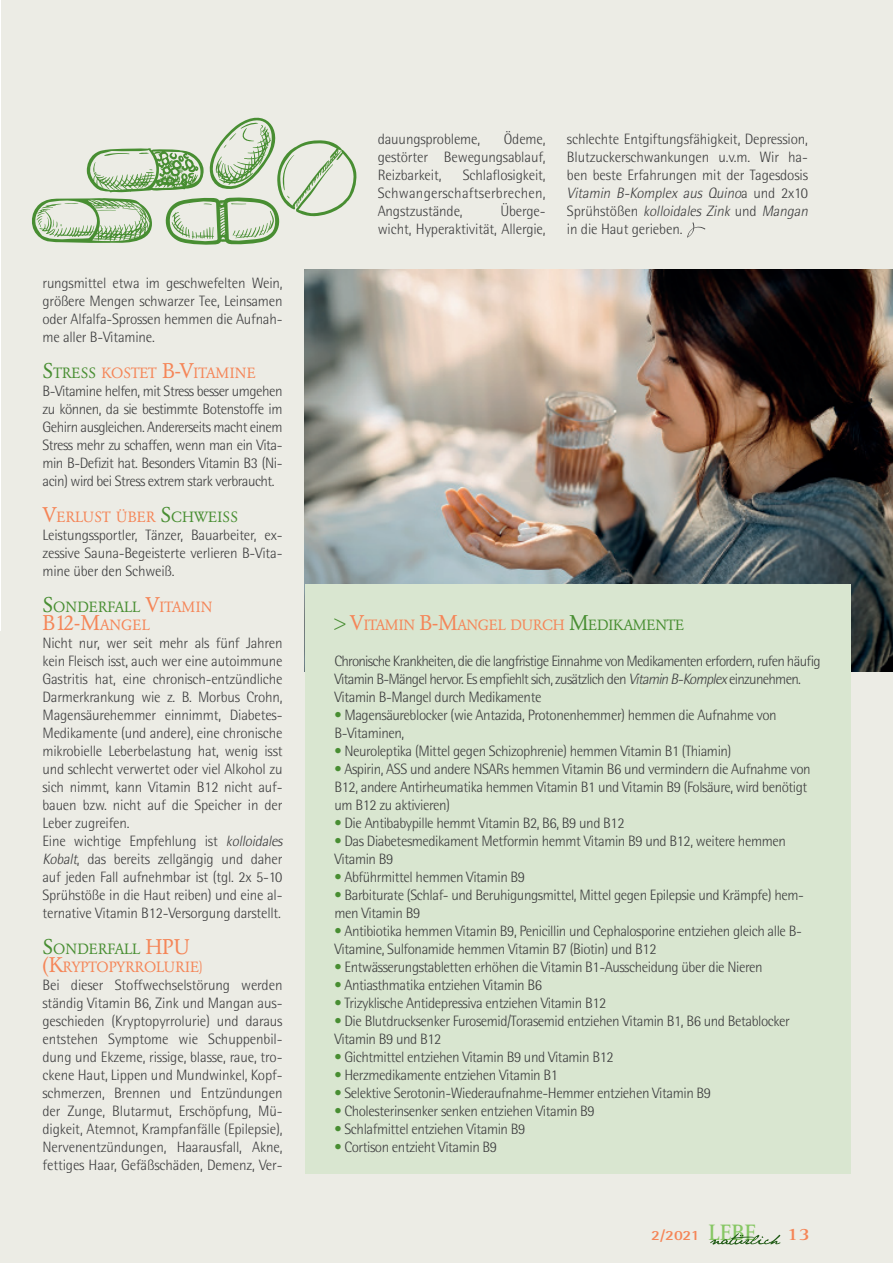
<style>
.page{position:relative;width:893px;height:1263px;background:#fff}
.page>*{position:absolute;margin:0;border:0;box-sizing:border-box;transform-origin:0 0}
.fließtext{font:21px "Garamond BQ";color:#f58557}
.t1{font:700 17.85px "Rotis Serif";color:#f58557;scale:1.18 1}
.fließtext-2{font:300 15px/18px "AT Rotis Semi Sans";letter-spacing:-.03em;color:#3e3e3f;text-align:justify}
.fließtext-3{font:300 15px/18px "AT Rotis Semi Sans";letter-spacing:-.01em;color:#3e3e3f;text-align:right}
.fließtext-4{font:300 15px/18px "AT Rotis Semi Sans";letter-spacing:-.05em;color:#3e3e3f}
.fließtext-5{font:14.7px "Garamond BQ";letter-spacing:-.02em;color:#f58557}
.fließtext-6{font:14.7px/18px "Garamond BQ";color:#f58557}
.fließtext-7{font:14.7px "Garamond BQ";color:#488e32}
.t2{font:700 14.1px "AT Rotis Semi Sans";color:#f58557;scale:1.18 1}
.s1{font-size:21px;color:#488e32}
.s2{color:#488e32}
.s3{font-size:21px}
.s4{font-size:21px;color:#f58557}
.s5{color:#f58557}
.s6{font-size:14.7px}
.s7{font-style:italic}
.s8{font-family:"AT Rotis Semi Sans";font-weight:300;font-size:15px}
.s9{font-size:16.5px;color:#488e32}
.s10{font-family:"Rotis Serif";font-size:23.1px;color:#87c765}
</style>
<div class="page">
<div style="left:1px;top:0;width:892px;height:1263px;background:#ecece5"></div>
<svg style="left:710px;top:1233px;width:70px;height:12px"></svg>
<svg style="left:32px;top:117px;width:325px;height:128px"></svg>
<hr style="left:0;top:631px;width:1px;height:632px;background:#ecece5">
<img style="left:305px;top:269px;width:588px;height:403px">
<svg style="left:687px;top:222px;width:18px;height:16px"></svg>
<div style="left:305px;top:584px;width:545px;height:589px;background:#d9e6d0"></div>
<p class="fließtext-2" style="left:43px;top:274px;width:241px">rungsmittel etwa im geschwefelten Wein, größere Mengen schwarzer Tee, Leinsamen oder Alfalfa-Sprossen hemmen die Aufnah&shy;me aller B-Vitamine.</p>
<p class="fließtext-5" style="left:43px;top:364px;width:215px"><span class="s1">S</span><span class="s2">TRESS</span> KOSTET <span class="s3">B-V</span>ITAMINE</p>
<p class="fließtext-2" style="left:43px;top:382px;width:242px">B-Vitamine helfen, mit Stress besser umgehen zu können, da sie bestimmte Botenstoffe im Gehirn ausgleichen. Andererseits macht einem Stress mehr zu schaffen, wenn man ein Vita&shy;min B-Defizit hat. Besonders Vitamin B3 (Ni&shy;acin) wird bei Stress extrem stark verbraucht.</p>
<p class="fließtext-6" style="left:43px;top:508px;width:188px"><span class="s3">V</span>ERLUST ÜBER <span class="s1">S</span><span class="s2">CHWEISS</span></p>
<p class="fließtext-2" style="left:43px;top:526px;width:241px">Leistungssportler, Tänzer, Bauarbeiter, ex&shy;zessive Sauna-Begeisterte verlieren B-Vita&shy;mine über den Schweiß.</p>
<p class="fließtext-7" style="left:43px;top:598px;width:172px"><span class="s3">S</span>ONDERFALL <span class="s4">V</span><span class="s5">ITAMIN</span></p>
<p class="fließtext" style="left:43px;top:611px;width:109px">B12-M<span class="s6">ANGEL</span></p>
<p class="fließtext-2" style="left:43px;top:634px;width:242px">Nicht nur, wer seit mehr als fünf Jahren kein Fleisch isst, auch wer eine autoimmune Gastritis hat, eine chronisch-entzündliche Darmerkrankung wie z. B. Morbus Crohn, Magensäurehemmer einnimmt, Diabetes-Medikamente (und andere), eine chronische mikrobielle Leberbelastung hat, wenig isst und schlecht verwertet oder viel Alkohol zu sich nimmt, kann Vitamin B12 nicht auf&shy;bauen bzw. nicht auf die Speicher in der Leber zugreifen.</p>
<p class="fließtext-2" style="left:43px;top:832px;width:245px;text-align:left">Eine wichtige Empfehlung ist <span class="s7">kolloidales Kobalt</span>, das bereits zellgängig und daher auf jeden Fall aufnehmbar ist (tgl. 2x 5-10<br>Sprühstöße in die Haut reiben) und eine al&shy;ternative Vitamin B12-Versorgung darstellt.</p>
<p class="fließtext-6" style="left:43px;top:940px;width:162px"><span class="s1">S</span><span class="s2">ONDERFALL</span> <span class="s3">HPU (K</span>RYPTOPYRROLURIE<span class="s8">)</span></p>
<p class="fließtext-2" style="left:43px;top:976px;width:242px">Bei dieser Stoffwechselstörung werden ständig Vitamin B6, Zink und Mangan aus&shy;geschieden (Kryptopyrrolurie) und daraus entstehen Symptome wie Schuppenbil&shy;dung und Ekzeme, rissige, blasse, raue, tro&shy;ckene Haut, Lippen und Mundwinkel, Kopf&shy;schmerzen, Brennen und Entzündungen der Zunge, Blutarmut, Erschöpfung, Mü&shy;digkeit, Atemnot, Krampfanfälle (Epilepsie), Nervenentzündungen, Haarausfall, Akne, fettiges Haar, Gefäßschäden, Demenz, Ver-</p>
<p class="fließtext-2" style="left:378px;top:130px;width:170px;text-indent:126px">Ödeme, gestörter Bewegungsablauf, Reizbarkeit,</p>
<p class="fließtext-3" style="left:378px;top:130px;width:104px">dauungsprobleme,</p>
<p class="fließtext-2" style="left:378px;top:166px;width:170px;text-indent:85px">Schlaflosigkeit, Schwangerschaftserbrechen, Angstzustände,</p>
<p class="fließtext-3" style="left:378px;top:202px;width:170px">Überge-<br>wicht, Hyperaktivität, Allergie,</p>
<p class="fließtext-3" style="left:567px;top:130px;width:245px;text-align:left">schlechte Entgiftungsfähigkeit, Depression, Blutzuckerschwankungen u.v.m. Wir ha&shy;ben beste Erfahrungen mit der Tagesdosis <span class="s7">Vitamin B-Komplex aus Quino</span>a u n d 2 x 1 0<br>S p r ü h stö ß e n <span class="s7">kolloidales Zink</span> u n d <span class="s7">Mangan </span>in die Haut gerieben.</p>
<p class="fließtext-5" style="left:334px;top:616px;width:351px"><span class="s9">&gt;</span> <span class="s3">V</span>ITAMIN <span class="s3">B-M</span>ANGEL DURCH <span class="s1">M</span><span class="s2">EDIKAMENTE</span></p>
<p class="fließtext-4" style="left:334px;top:652px;width:488px">Chronische Krankheiten, die die langfristige Einnahme von Medikamenten erfordern, rufen häufig<br>Vitamin B-Mängel hervor. Es empfiehlt sich, zusätzlich den <span class="s7">VitaminB-Komplex</span>einzunehmen.</p>
<p class="fließtext-2" style="left:334px;top:688px;width:208px">Vitamin B-Mangel durch Medikamente</p>
<p class="fließtext-2" style="left:334px;top:706px;width:444px"><span class="s2">•</span> Magensäureblocker (wie Antazida, Protonenhemmer) hemmen die Aufnahme von<br>B-Vitaminen,</p>
<p class="fließtext-2" style="left:334px;top:742px;width:398px"><span class="s2">•</span> Neuroleptika (Mittel gegen Schizophrenie) hemmen Vitamin B1 (Thiamin)</p>
<p class="fließtext-2" style="left:334px;top:760px;width:478px;text-align:left"><span class="s2">•</span> Aspirin, ASS und andere NSARs hemmen Vitamin B6 und vermindern die Aufnahme von<br>B12, andere Antirheumatika hemmen Vitamin B1 und Vitamin B9 (Folsäure, wird benötigt um B12 zu aktivieren)</p>
<p class="fließtext-2" style="left:334px;top:814px;width:292px"><span class="s2">•</span> Die Antibabypille hemmt Vitamin B2, B6, B9 und B12</p>
<p class="fließtext-2" style="left:334px;top:832px;width:453px"><span class="s2">•</span> Das Diabetesmedikament Metformin hemmt Vitamin B9 und B12, weitere hemmen<br>Vitamin B9</p>
<p class="fließtext-2" style="left:334px;top:868px;width:192px"><span class="s2">•</span> Abführmittel hemmen Vitamin B9</p>
<p class="fließtext-2" style="left:334px;top:886px;width:471px"><span class="s2">•</span> Barbiturate (Schlaf- und Beruhigungsmittel, Mittel gegen Epilepsie und Krämpfe) hem&shy;men Vitamin B9</p>
<p class="fließtext-2" style="left:334px;top:922px;width:469px"><span class="s2">•</span> Antibiotika hemmen Vitamin B9, Penicillin und Cephalosporine entziehen gleich alle B-<br>Vitamine, Sulfonamide hemmen Vitamin B7 (Biotin) und B12</p>
<p class="fließtext-2" style="left:334px;top:958px;width:430px"><span class="s2">•</span> Entwässerungstabletten erhöhen die Vitamin B1-Ausscheidung über die Nieren</p>
<p class="fließtext-2" style="left:334px;top:976px;width:209px"><span class="s2">•</span> Antiasthmatika entziehen Vitamin B6</p>
<p class="fließtext-2" style="left:334px;top:994px;width:273px"><span class="s2">•</span> Trizyklische Antidepressiva entziehen Vitamin B12</p>
<p class="fließtext-2" style="left:334px;top:1012px;width:457px"><span class="s2">•</span> Die Blutdrucksenker Furosemid/Torasemid entziehen Vitamin B1, B6 und Betablocker<br>Vitamin B9 und B12</p>
<p class="fließtext-2" style="left:334px;top:1048px;width:281px"><span class="s2">•</span> Gichtmittel entziehen Vitamin B9 und Vitamin B12</p>
<p class="fließtext-2" style="left:334px;top:1066px;width:225px"><span class="s2">•</span> Herzmedikamente entziehen Vitamin B1</p>
<p class="fließtext-2" style="left:334px;top:1084px;width:378px"><span class="s2">•</span> Selektive Serotonin-Wiederaufnahme-Hemmer entziehen Vitamin B9</p>
<p class="fließtext-2" style="left:334px;top:1102px;width:262px"><span class="s2">•</span> Cholesterinsenker senken entziehen Vitamin B9</p>
<p class="fließtext-2" style="left:334px;top:1120px;width:192px"><span class="s2">•</span> Schlafmittel entziehen Vitamin B9</p>
<p class="fließtext-2" style="left:334px;top:1138px;width:164px"><span class="s2">•</span> Cortison entzieht Vitamin B9</p>
<p class="t2" style="left:651px;top:1227px;width:91px">2/2021 <span class="s10">LEBE</span></p>
<p class="t1" style="left:787px;top:1224px;width:21px">13</p>
</div>
